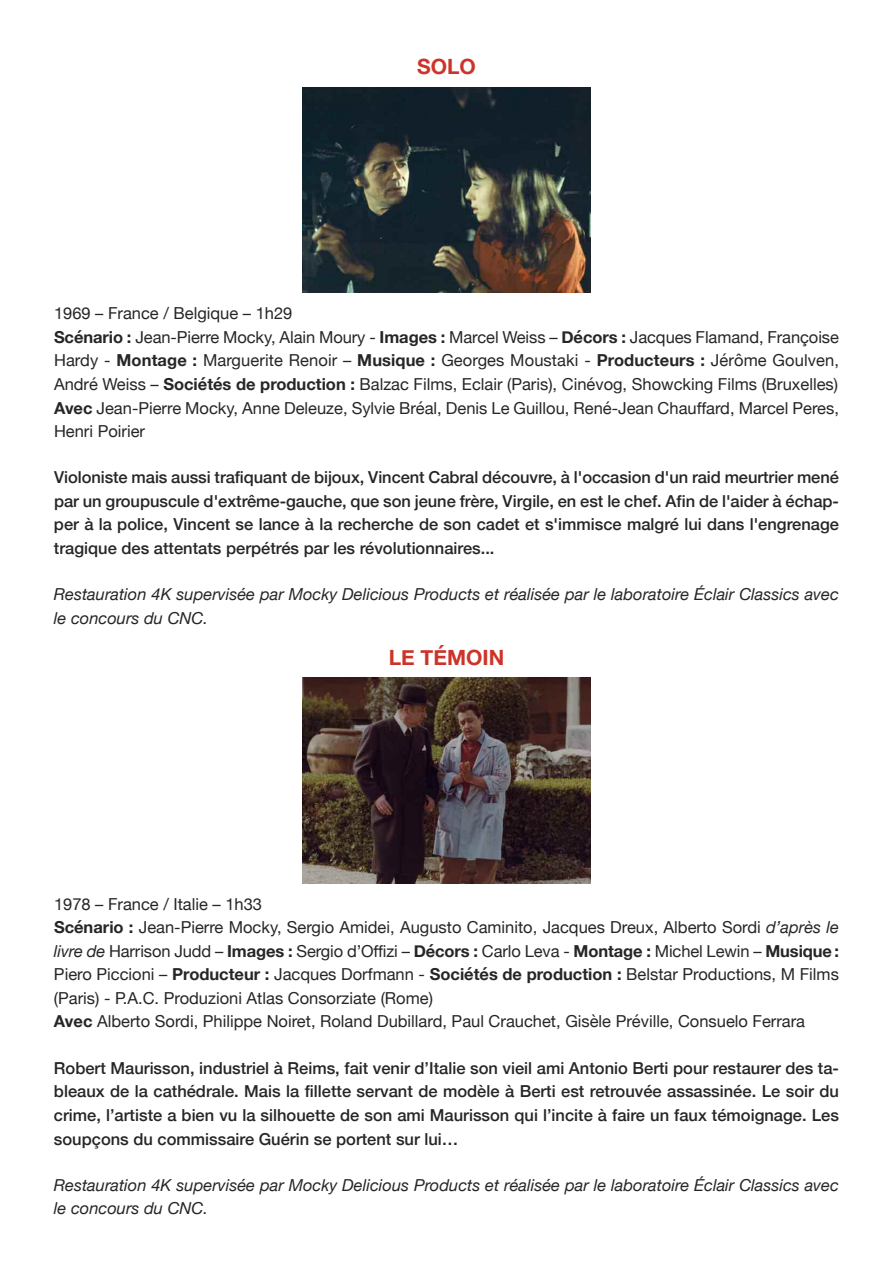
<style>
.page{position:relative;width:893px;height:1263px;background:#fff}
.page>*{position:absolute;margin:0;border:0;box-sizing:border-box;transform-origin:0 0}
.t1{font:700 21px "Helvetica Neue";color:#cc342a}
.t2{font:16.5px/23.5px "Helvetica Neue";color:#272526}
.t3{font:500 16.5px/23.5px "Helvetica Neue";color:#272526;text-align:justify}
.t4{font:italic 16.5px/23.1px "Helvetica Neue";color:#272526}
.s1{font-weight:700}
.s2{font-style:italic}
</style>
<div class="page">
<img style="left:303px;top:88px;width:287px;height:205px">
<img style="left:303px;top:678px;width:287px;height:206px">
<p class="t1" style="left:417px;top:54px;width:60px">SOLO</p>
<p class="t2" style="left:54px;top:301px;width:786px">1969 – France / Belgique – 1h29<br><span class="s1">Scénario :</span> Jean-Pierre Mocky, Alain Moury - <span class="s1">Images :</span> Marcel Weiss – <span class="s1">Décors :</span> Jacques Flamand, Françoise Hardy - <span class="s1">Montage :</span> Marguerite Renoir – <span class="s1">Musique :</span> Georges Moustaki - <span class="s1">Producteurs :</span> Jérôme Goulven, André Weiss – <span class="s1">Sociétés de production :</span> Balzac Films, Eclair (Paris), Cinévog, Showcking Films (Bruxelles)<br><span class="s1">Avec</span> Jean-Pierre Mocky, Anne Deleuze, Sylvie Bréal, Denis Le Guillou, René-Jean Chauffard, Marcel Peres, Henri Poirier</p>
<p class="t3" style="left:54px;top:465px;width:786px">Violoniste mais aussi trafiquant de bijoux, Vincent Cabral découvre, à l'occasion d'un raid meurtrier mené par un groupuscule d'extrême-gauche, que son jeune frère, Virgile, en est le chef. Afin de l'aider à échap&shy;per à la police, Vincent se lance à la recherche de son cadet et s'immisce malgré lui dans l'engrenage tragique des attentats perpétrés par les révolutionnaires...</p>
<p class="t4" style="left:54px;top:583px;width:786px">Restauration 4K supervisée par Mocky Delicious Products et réalisée par le laboratoire Éclair Classics avec le concours du CNC.</p>
<p class="t1" style="left:389px;top:644px;width:117px">LE TÉMOIN</p>
<p class="t2" style="left:54px;top:892px;width:786px">1978 – France / Italie – 1h33<br><span class="s1">Scénario :</span> Jean-Pierre Mocky, Sergio Amidei, Augusto Caminito, Jacques Dreux, Alberto Sordi <span class="s2">d’après le livre de</span> Harrison Judd – <span class="s1">Images :</span> Sergio d’Offizi – <span class="s1">Décors :</span> Carlo Leva - <span class="s1">Montage :</span> Michel Lewin – <span class="s1">Musique:<br></span>Piero Piccioni – <span class="s1">Producteur :</span> Jacques Dorfmann - <span class="s1">Sociétés de production :</span> Belstar Productions, M Films (Paris) - P.A.C. Produzioni Atlas Consorziate (Rome)<br><span class="s1">Avec</span> Alberto Sordi, Philippe Noiret, Roland Dubillard, Paul Crauchet, Gisèle Préville, Consuelo Ferrara</p>
<p class="t3" style="left:54px;top:1056px;width:786px">Robert Maurisson, industriel à Reims, fait venir d’Italie son vieil ami Antonio Berti pour restaurer des ta&shy;bleaux de la cathédrale. Mais la fillette servant de modèle à Berti est retrouvée assassinée. Le soir du crime, l’artiste a bien vu la silhouette de son ami Maurisson qui l’incite à faire un faux témoignage. Les soupçons du commissaire Guérin se portent sur lui…</p>
<p class="t4" style="left:54px;top:1173px;width:786px">Restauration 4K supervisée par Mocky Delicious Products et réalisée par le laboratoire Éclair Classics avec le concours du CNC.</p>
</div>
